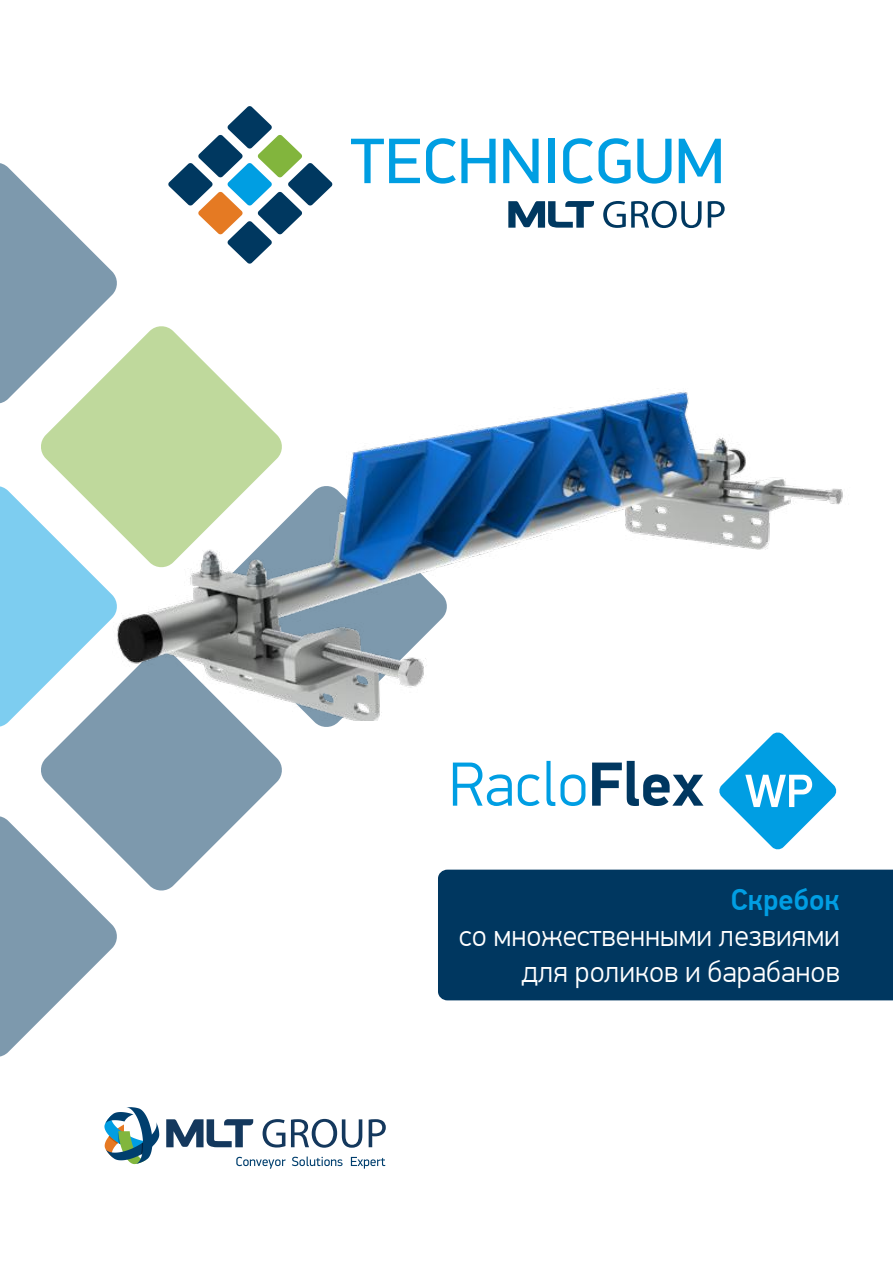
<style>
.page{position:relative;width:893px;height:1263px;background:#fff}
.page>*{position:absolute;margin:0;border:0;box-sizing:border-box;transform-origin:0 0}
.t1{font:64.5px "PF Din Display Pro";color:#009ee2;scale:1.04 1}
.t2{font:300 30px/36px "PF Din Text Pro";color:#fff;text-align:right}
.t3{font:500 30px "PF Din Text Pro";color:#009ee3}
</style>
<div class="page">
<svg style="left:0;top:816px;width:117px;height:241px"></svg>
<svg style="left:0;top:486px;width:76px;height:241px"></svg>
<svg style="left:0;top:163px;width:117px;height:241px"></svg>
<svg style="left:39px;top:648px;width:243px;height:244px;fill:#7d99ad"></svg>
<svg style="left:39px;top:325px;width:37px;height:244px"></svg>
<div style="left:438px;top:870px;width:455px;height:130px;background:#003760"></div>
<img style="left:76px;top:317px;width:767px;height:403px">
<svg style="left:603px;top:201px;width:99px;height:27px"></svg>
<svg style="left:708px;top:201px;width:17px;height:27px"></svg>
<svg style="left:168px;top:106px;width:165px;height:158px"></svg>
<svg style="left:508px;top:201px;width:86px;height:27px"></svg>
<svg style="left:236px;top:1157px;width:49px;height:12px"></svg>
<svg style="left:292px;top:1156px;width:51px;height:10px"></svg>
<svg style="left:351px;top:1157px;width:34px;height:11px"></svg>
<svg style="left:104px;top:1107px;width:55px;height:57px"></svg>
<svg style="left:263px;top:1119px;width:22px;height:28px"></svg>
<svg style="left:291px;top:1119px;width:71px;height:29px"></svg>
<svg style="left:369px;top:1119px;width:17px;height:28px"></svg>
<svg style="left:166px;top:1119px;width:87px;height:28px"></svg>
<svg style="left:719px;top:732px;width:118px;height:118px"></svg>
<svg style="left:453px;top:762px;width:59px;height:44px"></svg>
<svg style="left:518px;top:774px;width:22px;height:32px"></svg>
<svg style="left:546px;top:761px;width:39px;height:45px"></svg>
<svg style="left:592px;top:761px;width:112px;height:45px"></svg>
<h1 class="t1" style="left:350px;top:123px;width:362px">TECHNICGUM</h1>
<p class="t3" style="left:731px;top:881px;width:111px">Скребок</p>
<p class="t2" style="left:459px;top:918px;width:382px">со множественными лезвиями для роликов и барабанов</p>
</div>
